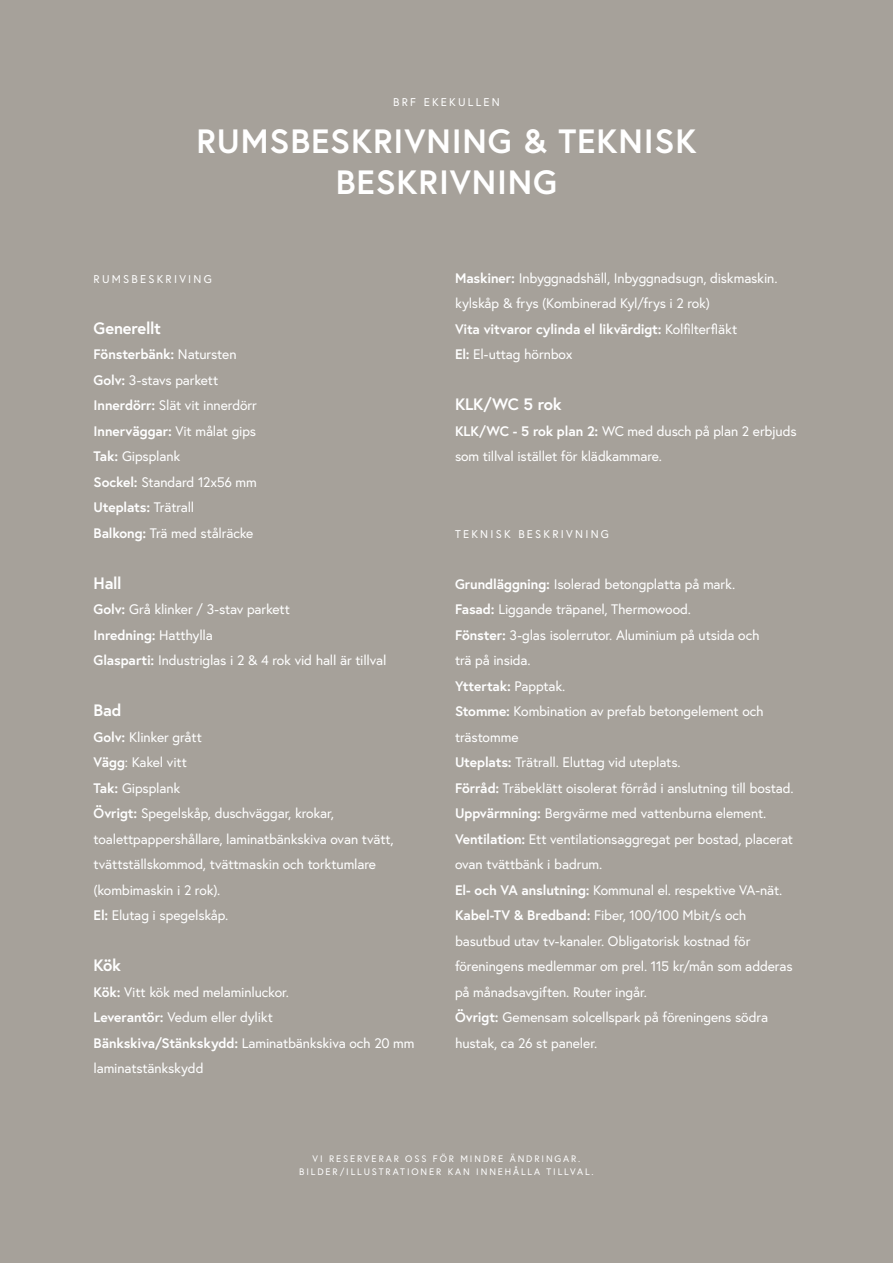
<style>
.page{position:relative;width:893px;height:1263px;background:#a6a19a}
.page>*{position:absolute;margin:0;border:0;box-sizing:border-box;transform-origin:0 0}
.t1{font:700 33.6px/40.3px "Europa";letter-spacing:.025em;color:#fff;text-align:center}
.t2{font:700 16.5px "Europa";letter-spacing:-.015em;color:#fff}
.t3{font:13.8px/25.5px "Europa";letter-spacing:-.01em;color:#fff}
.t4{font:700 13.8px "Europa";letter-spacing:-.01em;color:#fff}
.t5{font:11.25px "Europa";letter-spacing:.2em;color:#fff}
.t6{font:9.45px/13.5px "Europa";letter-spacing:.2em;color:#fff;text-align:center}
.s1{font-weight:400}
.s2{font-weight:700}
</style>
<div class="page">
<p class="t5" style="left:393px;top:95px;width:108px">BRF EKEKULLEN</p>
<p class="t1" style="left:196px;top:121px;width:502px">RUMSBESKRIVNING &amp; TEKNISK<br>BESKRIVNING</p>
<p class="t5" style="left:94px;top:272px;width:120px">RUMSBESKRIVING</p>
<p class="t2" style="left:94px;top:317px;width:69px">Generellt</p>
<p class="t4" style="left:94px;top:345px;width:145px">Fönsterbänk: <span class="s1">Natursten</span></p>
<p class="t3" style="left:94px;top:367px;width:126px"><span class="s2">Golv:</span> 3-stavs parkett</p>
<p class="t3" style="left:94px;top:392px;width:165px"><span class="s2">Innerdörr:</span> Slät vit innerdörr</p>
<p class="t4" style="left:94px;top:422px;width:164px">Innerväggar: <span class="s1">Vit målat gips</span></p>
<p class="t3" style="left:94px;top:443px;width:88px"><span class="s2">Tak:</span> Gipsplank</p>
<p class="t3" style="left:94px;top:469px;width:165px"><span class="s2">Sockel:</span> Standard 12x56 mm</p>
<p class="t4" style="left:94px;top:498px;width:102px">Uteplats: <span class="s1">Trätrall</span></p>
<p class="t3" style="left:94px;top:520px;width:161px"><span class="s2">Balkong:</span> Trä med stålräcke</p>
<p class="t2" style="left:94px;top:572px;width:30px">Hall</p>
<p class="t3" style="left:94px;top:596px;width:198px"><span class="s2">Golv:</span> Grå klinker / 3-stav parkett</p>
<p class="t4" style="left:94px;top:626px;width:121px">Inredning: <span class="s1">Hatthylla</span></p>
<p class="t3" style="left:94px;top:647px;width:294px"><span class="s2">Glasparti:</span> Industriglas i 2 &amp; 4 rok vid hall är tillval</p>
<p class="t2" style="left:94px;top:699px;width:30px">Bad</p>
<p class="t3" style="left:94px;top:724px;width:110px"><span class="s2">Golv:</span> Klinker grått</p>
<p class="t3" style="left:94px;top:749px;width:95px"><span class="s2">Vägg</span>: Kakel vitt</p>
<p class="t3" style="left:94px;top:775px;width:88px"><span class="s2">Tak:</span> Gipsplank</p>
<p class="t3" style="left:94px;top:800px;width:302px"><span class="s2">Övrigt:</span> Spegelskåp, duschväggar, krokar, toalettpappershållare, laminatbänkskiva ovan tvätt, tvättställskommod, tvättmaskin och torktumlare (kombimaskin i 2 rok).</p>
<p class="t3" style="left:94px;top:902px;width:136px"><span class="s2">El:</span> Elutag i spegelskåp.</p>
<p class="t2" style="left:94px;top:954px;width:29px">Kök</p>
<p class="t3" style="left:94px;top:979px;width:197px"><span class="s2">Kök:</span> Vitt kök med melaminluckor.</p>
<p class="t3" style="left:94px;top:1004px;width:181px"><span class="s2">Leverantör:</span> Vedum eller dylikt</p>
<p class="t3" style="left:94px;top:1030px;width:323px"><span class="s2">Bänkskiva/Stänkskydd:</span> Laminatbänkskiva och 20 mm laminatstänkskydd</p>
<p class="t3" style="left:455px;top:265px;width:324px"><span class="s2">Maskiner:</span> Inbyggnadshäll, Inbyggnadsugn, diskmaskin. kylskåp &amp; frys (Kombinerad Kyl/frys i 2 rok)</p>
<p class="t4" style="left:455px;top:320px;width:284px">Vita vitvaror cylinda el likvärdigt: <span class="s1">Kolfilterfläkt</span></p>
<p class="t3" style="left:455px;top:341px;width:119px"><span class="s2">El:</span> El-uttag hörnbox</p>
<p class="t2" style="left:455px;top:393px;width:108px">KLK/WC 5 rok</p>
<p class="t3" style="left:455px;top:418px;width:343px"><span class="s2">KLK/WC - 5 rok plan 2:</span> WC med dusch på plan 2 erbjuds som tillval istället för klädkammare.</p>
<p class="t5" style="left:455px;top:527px;width:155px">TEKNISK BESKRIVNING</p>
<p class="t3" style="left:455px;top:571px;width:282px"><span class="s2">Grundläggning:</span> Isolerad betongplatta på mark.</p>
<p class="t3" style="left:455px;top:596px;width:238px"><span class="s2">Fasad:</span> Liggande träpanel, Thermowood.</p>
<p class="t3" style="left:455px;top:622px;width:306px"><span class="s2">Fönster:</span> 3-glas isolerrutor. Aluminium på utsida och trä på insida.</p>
<p class="t4" style="left:455px;top:677px;width:112px">Yttertak: <span class="s1">Papptak.</span></p>
<p class="t3" style="left:455px;top:698px;width:310px"><span class="s2">Stomme:</span> Kombination av prefab betongelement och trästomme</p>
<p class="t3" style="left:455px;top:749px;width:227px"><span class="s2">Uteplats:</span> Trätrall. Eluttag vid uteplats.</p>
<p class="t3" style="left:455px;top:775px;width:340px"><span class="s2">Förråd:</span> Träbeklätt oisolerat förråd i anslutning till bostad.</p>
<p class="t3" style="left:455px;top:800px;width:313px"><span class="s2">Uppvärmning:</span> Bergvärme med vattenburna element.</p>
<p class="t3" style="left:455px;top:826px;width:340px"><span class="s2">Ventilation:</span> Ett ventilationsaggregat per bostad, placerat ovan tvättbänk i badrum.</p>
<p class="t3" style="left:455px;top:877px;width:329px"><span class="s2">El- och VA anslutning:</span> Kommunal el. respektive VA-nät.</p>
<p class="t3" style="left:455px;top:902px;width:339px"><span class="s2">Kabel-TV &amp; Bredband:</span> Fiber, 100/100 Mbit/s och basutbud utav tv-kanaler. Obligatorisk kostnad för föreningens medlemmar om prel. 115 kr/mån som adderas på månadsavgiften. Router ingår.</p>
<p class="t3" style="left:455px;top:1004px;width:315px"><span class="s2">Övrigt:</span> Gemensam solcellspark på föreningens södra hustak, ca 26 st paneler.</p>
<p class="t6" style="left:299px;top:1152px;width:296px">VI RESERVERAR OSS FÖR MINDRE ÄNDRINGAR.<br>BILDER/ILLUSTRATIONER KAN INNEHÅLLA TILLVAL.</p>
</div>
